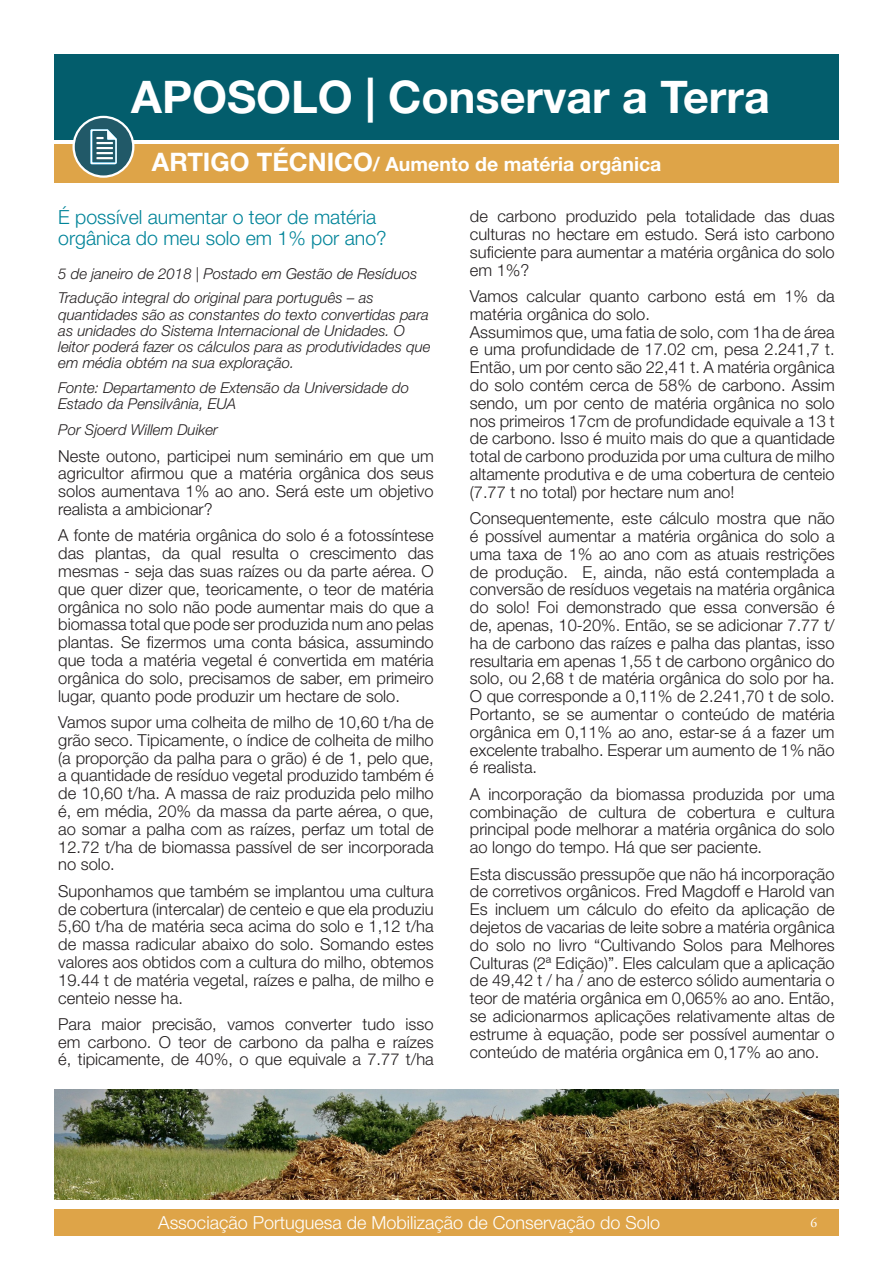
<style>
.page{position:relative;width:893px;height:1263px;background:#fff}
.page>*{position:absolute;margin:0;border:0;box-sizing:border-box;transform-origin:0 0}
.t1{font:700 45px "Helvetica Neue LT Std";color:#fff}
.t2{font:300 19.5px/21px "Helvetica Neue LT Std";color:#008499}
.t3{font:700 19.5px "Helvetica Neue LT Std";color:#fff}
.t4{font:300 18px "Helvetica Neue LT Std";color:#fff}
.t5{font:300 16.5px/17.9px "Helvetica Neue LT Std";color:#231f20;text-align:justify}
.t6{font:italic 300 15px/16.2px "Helvetica Neue LT Std";color:#231f20}
.t7{font:13.5px "Adobe Garamond Pro";color:#fff}
.s1{font-size:25.5px}
</style>
<div class="page">
<div style="left:54px;top:1209px;width:785px;height:26px;background:#dea448"></div>
<div style="left:54px;top:145px;width:785px;height:38px;background:#dea448"></div>
<div style="left:54px;top:54px;width:785px;height:86px;background:#035d6c"></div>
<svg style="left:72px;top:116px;width:62px;height:62px"></svg>
<div style="left:75px;top:118px;width:57px;height:57px;background:#215968;border-radius:50%"></div>
<svg style="left:91px;top:129px;width:26px;height:35px"></svg>
<img style="left:54px;top:1089px;width:785px;height:111px">
<h1 class="t1" style="left:131px;top:69px;width:640px">APOSOLO | Conservar a Terra</h1>
<p class="t3" style="left:152px;top:152px;width:511px"><span class="s1">ARTIGO TÉCNICO</span>/ Aumento de matéria orgânica</p>
<p class="t2" style="left:58px;top:207px;width:330px">É possível aumentar o teor de matéria orgânica do meu solo em 1% por ano?</p>
<p class="t6" style="left:58px;top:261px;width:361px;line-height:24.8px">5 de janeiro de 2018 | Postado em Gestão de Resíduos<br>Tradução integral do original para português – as</p>
<p class="t6" style="left:58px;top:306px;width:374px">quantidades são as constantes do texto convertidas para as unidades do Sistema Internacional de Unidades. O leitor poderá fazer os cálculos para as produtividades que em média obtém na sua exploração.</p>
<p class="t6" style="left:58px;top:379px;width:352px">Fonte: Departamento de Extensão da Universidade do<br>Estado da Pensilvânia, EUA</p>
<p class="t6" style="left:58px;top:422px;width:161px">Por Sjoerd Willem Duiker</p>
<p class="t5" style="left:58px;top:446px;width:377px">Neste outono, participei num seminário em que um agricultor afirmou que a matéria orgânica dos seus solos aumentava 1% ao ano. Será este um objetivo realista a ambicionar?</p>
<p class="t5" style="left:58px;top:526px;width:377px">A fonte de matéria orgânica do solo é a fotossíntese das plantas, da qual resulta o crescimento das mesmas - seja das suas raízes ou da parte aérea. O que quer dizer que, teoricamente, o teor de matéria orgânica no solo não pode aumentar mais do que a biomassa total que pode ser produzida num ano pelas plantas. Se fizermos uma conta básica, assumindo que toda a matéria vegetal é convertida em matéria orgânica do solo, precisamos de saber, em primeiro lugar, quanto pode produzir um hectare de solo.</p>
<p class="t5" style="left:58px;top:713px;width:377px">Vamos supor uma colheita de milho de 10,60 t/ha de grão seco. Tipicamente, o índice de colheita de milho (a proporção da palha para o grão) é de 1, pelo que, a quantidade de resíduo vegetal produzido também é de 10,60 t/ha. A massa de raiz produzida pelo milho é, em média, 20% da massa da parte aérea, o que, ao somar a palha com as raízes, perfaz um total de 12.72 t/ha de biomassa passível de ser incorporada no solo.</p>
<p class="t5" style="left:58px;top:881px;width:377px">Suponhamos que também se implantou uma cultura de cobertura (intercalar) de centeio e que ela produziu 5,60 t/ha de matéria seca acima do solo e 1,12 t/ha de massa radicular abaixo do solo. Somando estes valores aos obtidos com a cultura do milho, obtemos 19.44 t de matéria vegetal, raízes e palha, de milho e centeio nesse ha.</p>
<p class="t5" style="left:58px;top:1015px;width:377px">Para maior precisão, vamos converter tudo isso em carbono. O teor de carbono da palha e raízes é, tipicamente, de 40%, o que equivale a 7.77 t/ha</p>
<p class="t5" style="left:470px;top:207px;width:366px">de carbono produzido pela totalidade das duas culturas no hectare em estudo. Será isto carbono suficiente para aumentar a matéria orgânica do solo em 1%?</p>
<p class="t5" style="left:470px;top:287px;width:366px;text-align:left">Vamos calcular quanto carbono está em 1% da matéria orgânica do solo.<br>Assumimos que, uma fatia de solo, com 1ha de área e uma profundidade de 17.02 cm, pesa 2.241,7 t.<br>Então, um por cento são 22,41 t. A matéria orgânica do solo contém cerca de 58% de carbono. Assim sendo, um por cento de matéria orgânica no solo nos primeiros 17cm de profundidade equivale a 13 t de carbono. Isso é muito mais do que a quantidade total de carbono produzida por uma cultura de milho altamente produtiva e de uma cobertura de centeio (7.77 t no total) por hectare num ano!</p>
<p class="t5" style="left:470px;top:509px;width:366px">Consequentemente, este cálculo mostra que não é possível aumentar a matéria orgânica do solo a uma taxa de 1% ao ano com as atuais restrições de produção. E, ainda, não está contemplada a conversão de resíduos vegetais na matéria orgânica do solo! Foi demonstrado que essa conversão é de, apenas, 10-20%. Então, se se adicionar 7.77 t/ ha de carbono das raízes e palha das plantas, isso resultaria em apenas 1,55 t de carbono orgânico do solo, ou 2,68 t de matéria orgânica do solo por ha.<br>O que corresponde a 0,11% de 2.241,70 t de solo.<br>Portanto, se se aumentar o conteúdo de matéria orgânica em 0,11% ao ano, estar-se á a fazer um excelente trabalho. Esperar um aumento de 1% não é realista.</p>
<p class="t5" style="left:470px;top:785px;width:366px">A incorporação da biomassa produzida por uma combinação de cultura de cobertura e cultura principal pode melhorar a matéria orgânica do solo ao longo do tempo. Há que ser paciente.</p>
<p class="t5" style="left:470px;top:864px;width:366px">Esta discussão pressupõe que não há incorporação de corretivos orgânicos. Fred Magdoff e Harold van Es incluem um cálculo do efeito da aplicação de dejetos de vacarias de leite sobre a matéria orgânica do solo no livro “Cultivando Solos para Melhores Culturas (2ª Edição)”. Eles calculam que a aplicação de 49,42 t / ha / ano de esterco sólido aumentaria o teor de matéria orgânica em 0,065% ao ano. Então, se adicionarmos aplicações relativamente altas de estrume à equação, pode ser possível aumentar o conteúdo de matéria orgânica em 0,17% ao ano.</p>
<p class="t4" style="left:158px;top:1211px;width:503px">Associação Portuguesa de Mobilização de Conservação do Solo</p>
<p class="t7" style="left:810px;top:1215px;width:8px">6</p>
</div>
